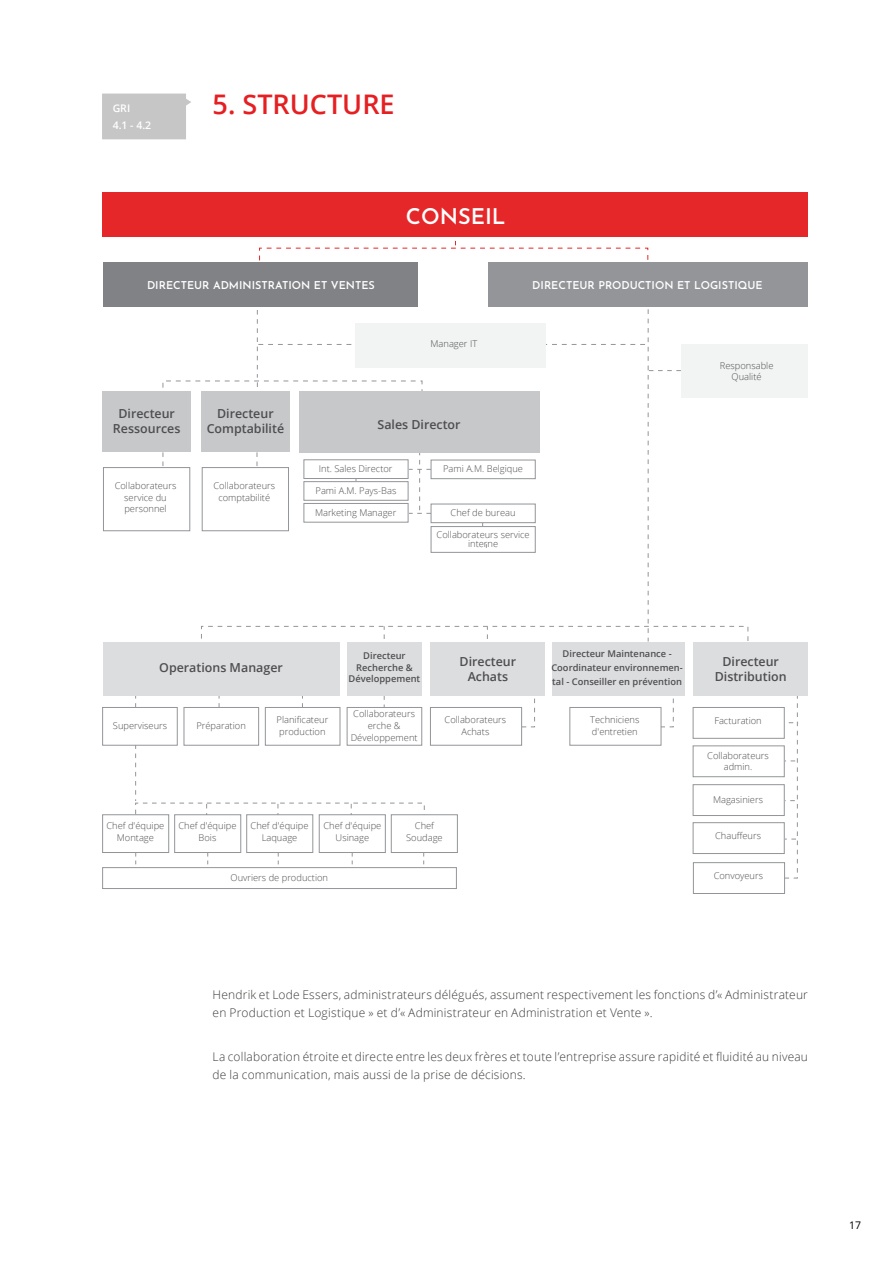
<style>
.page{position:relative;width:893px;height:1263px;background:#fff}
.page>*{position:absolute;margin:0;border:0;box-sizing:border-box;transform-origin:0 0}
.t1{font:600 27px "Open Sans";color:#e51f22}
.t2{font:600 21.75px "Josefin Sans";color:#fff}
.t3{font:600 12.45px/14.9px "Open Sans";color:#4e4e50;text-align:center}
.t4{font:300 12px/18px "Open Sans";letter-spacing:.015em;color:#3c3c3b}
.t5{font:600 10.95px "Josefin Sans";color:#fff}
.t6{font:600 10.5px "Open Sans";color:#fff}
.t7{font:10.5px "Open Sans";color:#000}
.t8{font:300 9.3px/12.5px "Open Sans";color:#4e4e50;text-align:center}
.t9{font:600 9.3px/14px "Open Sans";color:#4e4e50;text-align:center}
</style>
<div class="page">
<svg style="left:259px;top:240px;width:390px;height:31px"></svg>
<svg style="left:521px;top:695px;width:14px;height:33px"></svg>
<svg style="left:660px;top:695px;width:14px;height:33px"></svg>
<svg style="left:135px;top:690px;width:290px;height:130px"></svg>
<svg style="left:780px;top:695px;width:18px;height:184px"></svg>
<div style="left:102px;top:192px;width:706px;height:45px;background:#e62729"></div>
<div style="left:103px;top:263px;width:314px;height:44px;background:#808285"></div>
<div style="left:488px;top:263px;width:320px;height:44px;background:#939598"></div>
<div style="left:103px;top:392px;width:88px;height:60px;background:#c7c8ca"></div>
<div style="left:103px;top:467px;width:87px;height:64px;border:1px solid #939598"></div>
<div style="left:431px;top:642px;width:114px;height:53px;background:#dcddde"></div>
<div style="left:103px;top:642px;width:236px;height:53px;background:#dcddde"></div>
<div style="left:552px;top:642px;width:133px;height:53px;background:#dcddde"></div>
<div style="left:693px;top:642px;width:115px;height:53px;background:#dcddde"></div>
<div style="left:693px;top:707px;width:91px;height:31px;background:#fff"></div>
<div style="left:693px;top:707px;width:91px;height:32px;border:1px solid #939598"></div>
<div style="left:569px;top:707px;width:92px;height:38px;border:1px solid #939598"></div>
<div style="left:430px;top:707px;width:92px;height:38px;border:1px solid #939598"></div>
<div style="left:103px;top:707px;width:74px;height:38px;background:#fff"></div>
<div style="left:102px;top:707px;width:76px;height:38px;border:1px solid #939598"></div>
<div style="left:693px;top:746px;width:91px;height:31px;background:#fff"></div>
<div style="left:693px;top:745px;width:91px;height:32px;border:1px solid #939598"></div>
<div style="left:693px;top:785px;width:91px;height:30px;background:#fff"></div>
<div style="left:693px;top:784px;width:91px;height:32px;border:1px solid #939598"></div>
<div style="left:693px;top:823px;width:91px;height:30px;background:#fff"></div>
<div style="left:693px;top:822px;width:91px;height:32px;border:1px solid #939598"></div>
<div style="left:681px;top:344px;width:127px;height:53px;background:#f2f3f3"></div>
<div style="left:184px;top:707px;width:75px;height:38px;background:#fff"></div>
<div style="left:184px;top:707px;width:75px;height:38px;border:1px solid #939598"></div>
<div style="left:265px;top:707px;width:75px;height:38px;background:#fff"></div>
<div style="left:265px;top:707px;width:75px;height:38px;border:1px solid #939598"></div>
<div style="left:347px;top:707px;width:75px;height:38px;background:#fff"></div>
<div style="left:347px;top:707px;width:75px;height:38px;border:1px solid #939598"></div>
<div style="left:103px;top:815px;width:66px;height:37px;background:#fff"></div>
<div style="left:102px;top:814px;width:67px;height:39px;border:1px solid #939598"></div>
<div style="left:102px;top:867px;width:355px;height:22px;border:1px solid #939598"></div>
<div style="left:175px;top:815px;width:66px;height:37px;background:#fff"></div>
<div style="left:174px;top:814px;width:67px;height:39px;border:1px solid #939598"></div>
<div style="left:247px;top:815px;width:66px;height:37px;background:#fff"></div>
<div style="left:246px;top:814px;width:67px;height:39px;border:1px solid #939598"></div>
<div style="left:319px;top:815px;width:66px;height:37px;background:#fff"></div>
<div style="left:319px;top:814px;width:67px;height:39px;border:1px solid #939598"></div>
<div style="left:391px;top:815px;width:66px;height:37px;background:#fff"></div>
<div style="left:391px;top:814px;width:67px;height:39px;border:1px solid #939598"></div>
<svg style="left:162px;top:300px;width:587px;height:350px"></svg>
<div style="left:304px;top:460px;width:104px;height:18px;background:#fff"></div>
<div style="left:304px;top:459px;width:104px;height:20px;border:1px solid #939598"></div>
<div style="left:693px;top:863px;width:91px;height:30px;background:#fff"></div>
<div style="left:693px;top:862px;width:92px;height:32px;border:1px solid #939598"></div>
<div style="left:347px;top:642px;width:75px;height:53px;background:#dcddde"></div>
<div style="left:102px;top:94px;width:89px;height:45px;background:#c6c6c6"></div>
<p class="t6" style="left:113px;top:101px;width:19px">GRI</p>
<h1 class="t1" style="left:213px;top:86px;width:184px">5. STRUCTURE</h1>
<p class="t6" style="left:113px;top:118px;width:40px">4.1 - 4.2</p>
<h2 class="t2" style="left:406px;top:200px;width:101px">CONSEIL</h2>
<p class="t5" style="left:147px;top:277px;width:229px">DIRECTEUR ADMINISTRATION ET VENTES</p>
<p class="t5" style="left:532px;top:277px;width:232px">DIRECTEUR PRODUCTION ET LOGISTIQUE</p>
<p class="t8" style="left:430px;top:337px;width:48px">Manager IT</p>
<h3 class="t3" style="left:113px;top:406px;width:69px">Directeur<br>Ressources</h3>
<h3 class="t3" style="left:377px;top:417px;width:85px">Sales Director</h3>
<h3 class="t3" style="left:207px;top:406px;width:79px">Directeur<br>Comptabilité</h3>
<p class="t8" style="left:115px;top:480px;width:63px;line-height:11.2px">Collaborateurs service du personnel</p>
<p class="t8" style="left:213px;top:480px;width:63px;line-height:11.2px">Collaborateurs comptabilité</p>
<p class="t8" style="left:319px;top:462px;width:75px">Int. Sales Director</p>
<p class="t8" style="left:316px;top:484px;width:82px">Pami A.M. Pays-Bas</p>
<p class="t8" style="left:443px;top:462px;width:81px">Pami A.M. Belgique</p>
<p class="t8" style="left:315px;top:506px;width:83px">Marketing Manager</p>
<p class="t8" style="left:451px;top:507px;width:66px">Chef de bureau</p>
<p class="t8" style="left:437px;top:530px;width:95px;line-height:9.3px">Collaborateurs service interne</p>
<p class="t8" style="left:720px;top:360px;width:55px;line-height:11.2px">Responsable<br>Qualité</p>
<h3 class="t3" style="left:159px;top:660px;width:125px">Operations Manager</h3>
<p class="t9" style="left:349px;top:650px;width:73px;line-height:11.2px">Directeur<br>Recherche &amp;<br>Développement</p>
<p class="t8" style="left:113px;top:719px;width:56px">Superviseurs</p>
<p class="t8" style="left:196px;top:719px;width:51px">Préparation</p>
<p class="t8" style="left:277px;top:713px;width:53px;text-align:left">Planificateur production</p>
<p class="t8" style="left:351px;top:707px;width:68px">Collaborateurs erche &amp;<br>Développement</p>
<h3 class="t3" style="left:460px;top:654px;width:58px">Directeur<br>Achats</h3>
<p class="t8" style="left:445px;top:713px;width:63px">Collaborateurs<br>Achats</p>
<p class="t8" style="left:106px;top:819px;width:59px">Chef d'équipe<br>Montage</p>
<p class="t8" style="left:179px;top:819px;width:59px">Chef d'équipe<br>Bois</p>
<p class="t8" style="left:251px;top:819px;width:59px">Chef d'équipe<br>Laquage</p>
<p class="t8" style="left:323px;top:819px;width:59px">Chef d'équipe<br>Usinage</p>
<p class="t8" style="left:231px;top:871px;width:99px">Ouvriers de production</p>
<p class="t8" style="left:406px;top:819px;width:38px">Chef<br>Soudage</p>
<p class="t9" style="left:551px;top:647px;width:133px">Directeur Maintenance -<br>Coordinateur environnemen&shy;tal - Conseiller en prévention</p>
<h3 class="t3" style="left:715px;top:654px;width:73px">Directeur<br>Distribution</h3>
<p class="t8" style="left:590px;top:713px;width:51px">Techniciens</p>
<p class="t8" style="left:714px;top:714px;width:49px">Facturation</p>
<p class="t8" style="left:592px;top:725px;width:47px">d'entretien</p>
<p class="t8" style="left:707px;top:750px;width:63px;line-height:11.2px">Collaborateurs admin.</p>
<p class="t8" style="left:713px;top:793px;width:51px">Magasiniers</p>
<p class="t8" style="left:715px;top:829px;width:47px">Chauffeurs</p>
<p class="t8" style="left:714px;top:869px;width:51px">Convoyeurs</p>
<p class="t4" style="left:213px;top:985px;width:597px">Hendrik et Lode Essers, administrateurs délégués, assument respectivement les fonctions d’« Administrateur en Production et Logistique » et d’« Administrateur en Administration et Vente ».</p>
<p class="t4" style="left:213px;top:1047px;width:597px">La collaboration étroite et directe entre les deux frères et toute l’entreprise assure rapidité et fluidité au niveau de la communication, mais aussi de la prise de décisions.</p>
<p class="t7" style="left:849px;top:1218px;width:14px">17</p>
</div>
